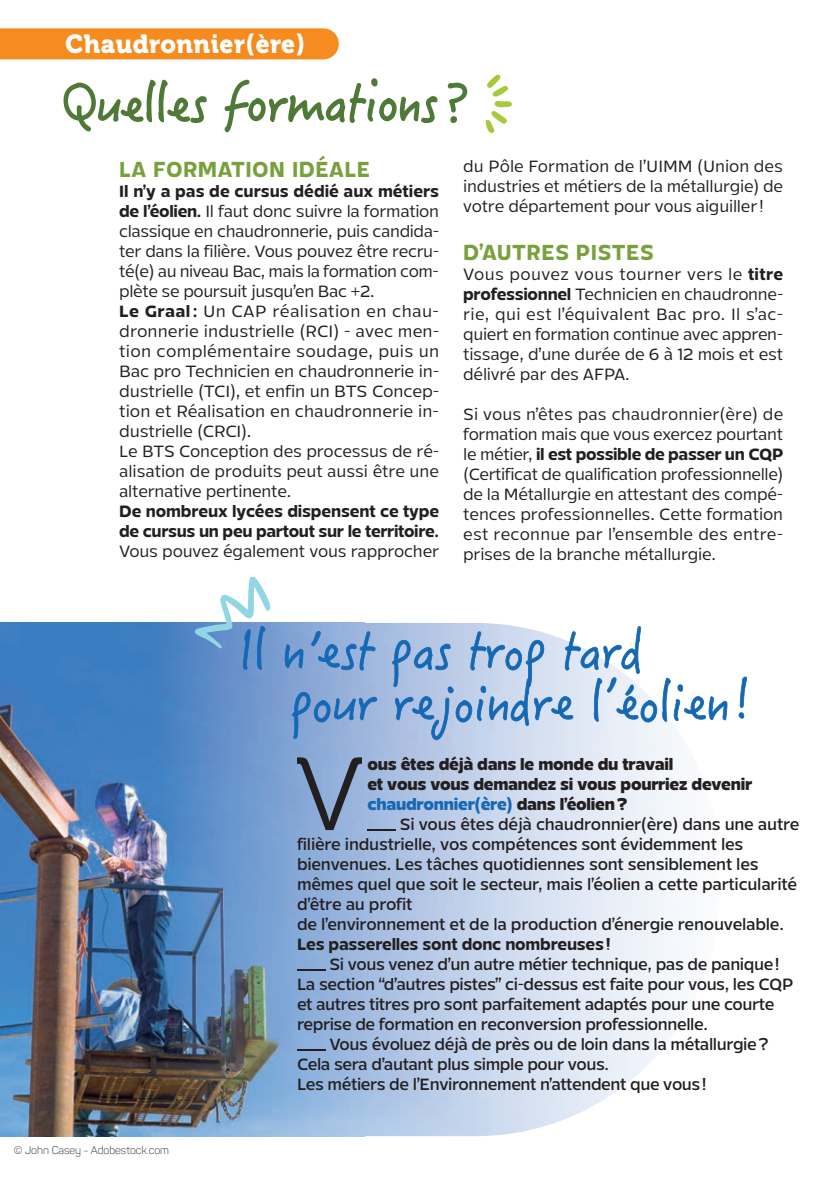
<style>
.page{position:relative;width:840px;height:1191px;background:#fff}
.page>*{position:absolute;margin:0;border:0;box-sizing:border-box;transform-origin:0 0}
.t1{font:103.4px "Museo 300";color:#231f20}
.t2{font:52.2px "Hanzi Pen SC W3";letter-spacing:-.02em;color:#4f7936}
.t3{font:26px "Museo 900";letter-spacing:.02em;color:#fff;scale:.95 1}
.t4{font:700 24px "Mensch";letter-spacing:.02em;color:#78a13e;scale:.95 1}
.t5{font:18px/20px "Mensch";letter-spacing:-.015em;color:#231f20;text-align:justify}
.t6{font:500 18px/20px "Mensch";letter-spacing:-.025em;color:#231f20}
.t7{font:700 18px/20px "Mensch";letter-spacing:-.015em;color:#231f20}
.t8{font:800 18px/20px "Mensch";letter-spacing:-.015em;color:#231f20}
.t9{font:300 11px "Panton";color:#231f20}
.s1{font-weight:700}
.s2{color:#1768b4}
</style>
<div class="page">
<img style="left:0;top:623px;width:151px;height:513px">
<svg style="left:151px;top:623px;width:597px;height:513px"></svg>
<img style="left:506px;top:740px;width:142px;height:394px">
<img style="left:648px;top:740px;width:71px;height:203px">
<img style="left:648px;top:943px;width:65px;height:121px">
<svg style="left:367px;top:829px;width:28px;height:1px"></svg>
<svg style="left:297px;top:969px;width:28px;height:1px"></svg>
<svg style="left:297px;top:1049px;width:28px;height:1px"></svg>
<svg style="left:194px;top:576px;width:533px;height:164px"></svg>
<svg style="left:738px;top:676px;width:8px;height:42px"></svg>
<svg style="left:63px;top:79px;width:144px;height:53px"></svg>
<svg style="left:224px;top:78px;width:214px;height:55px"></svg>
<svg style="left:447px;top:82px;width:20px;height:41px"></svg>
<svg style="left:485px;top:75px;width:26px;height:58px"></svg>
<div style="left:0;top:28px;width:338px;height:31px;background:#f68b1f"></div>
<h3 class="t3" style="left:65px;top:29px;width:254px">Chaudronnier(ère)</h3>
<h2 class="t2" style="left:62px;top:69px;width:409px">Quelles formations ?</h2>
<h3 class="t4" style="left:119px;top:158px;width:266px">LA FORMATION IDÉALE</h3>
<p class="t5" style="left:119px;top:182px;width:321px;text-align:left"><span class="s1">Il n’y a pas de cursus dédié aux métiers de l’éolien.</span> Il faut donc suivre la formation classique en chaudronnerie, puis candida&shy;ter dans la filière. Vous pouvez être recru&shy;té(e) au niveau Bac, mais la formation com&shy;plète se poursuit jusqu’en Bac +2.<br><span class="s1">Le Graal :</span> Un CAP réalisation en chau&shy;dronnerie industrielle (RCI) - avec men&shy;tion complémentaire soudage, puis un Bac pro Technicien en chaudronnerie in&shy;dustrielle (TCI), et enfin un BTS Concep&shy;tion et Réalisation en chaudronnerie in&shy;dustrielle (CRCI).<br>Le BTS Conception des processus de ré&shy;alisation de produits peut aussi être une alternative pertinente.</p>
<p class="t7" style="left:119px;top:502px;width:321px">De nombreux lycées dispensent ce type de cursus un peu partout sur le territoire.</p>
<p class="t5" style="left:119px;top:542px;width:321px">Vous pouvez également vous rapprocher</p>
<p class="t5" style="left:463px;top:158px;width:321px">du Pôle Formation de l’UIMM (Union des industries et métiers de la métallurgie) de votre département pour vous aiguiller !</p>
<h3 class="t4" style="left:463px;top:242px;width:202px">D’AUTRES PISTES</h3>
<p class="t5" style="left:463px;top:265px;width:321px">Vous pouvez vous tourner vers le <span class="s1">titre professionnel</span> Technicien en chaudronne&shy;rie, qui est l’équivalent Bac pro. Il s’ac&shy;quiert en formation continue avec appren&shy;tissage, d’une durée de 6 à 12 mois et est délivré par des AFPA.</p>
<p class="t5" style="left:463px;top:405px;width:321px">Si vous n’êtes pas chaudronnier(ère) de formation mais que vous exercez pourtant le métier, <span class="s1">il est possible de passer un CQP </span>(Certificat de qualification professionnelle) de la Métallurgie en attestant des compé&shy;tences professionnelles. Cette formation est reconnue par l’ensemble des entre&shy;prises de la branche métallurgie.</p>
<p class="t9" style="left:14px;top:1143px;width:157px">© John Casey - Adobestock.com</p>
<h1 class="t1" style="left:295px;top:738px;width:69px">V</h1>
<p class="t8" style="left:367px;top:755px;width:386px">ous êtes déjà dans le monde du travail<br>et vous vous demandez si vous pourriez devenir <span class="s2">chaudronnier(ère)</span> dans l’éolien ?</p>
<p class="t6" style="left:297px;top:815px;width:503px;text-indent:103px">Si vous êtes déjà chaudronnier(ère) dans une autre filière industrielle, vos compétences sont évidemment les bienvenues. Les tâches quotidiennes sont sensiblement les mêmes quel que soit le secteur, mais l’éolien a cette particularité d’être au profit<br>de l’environnement et de la production d’énergie renouvelable.</p>
<p class="t7" style="left:297px;top:935px;width:315px">Les passerelles sont donc nombreuses !</p>
<p class="t6" style="left:297px;top:955px;width:498px;text-indent:32px">Si vous venez d’un autre métier technique, pas de panique !<br>La section “d’autres pistes” ci-dessus est faite pour vous, les CQP et autres titres pro sont parfaitement adaptés pour une courte reprise de formation en reconversion professionnelle.</p>
<p class="t6" style="left:297px;top:1035px;width:473px;text-indent:32px">Vous évoluez déjà de près ou de loin dans la métallurgie ?<br>Cela sera d’autant plus simple pour vous.<br>Les métiers de l’Environnement n’attendent que vous !</p>
</div>
